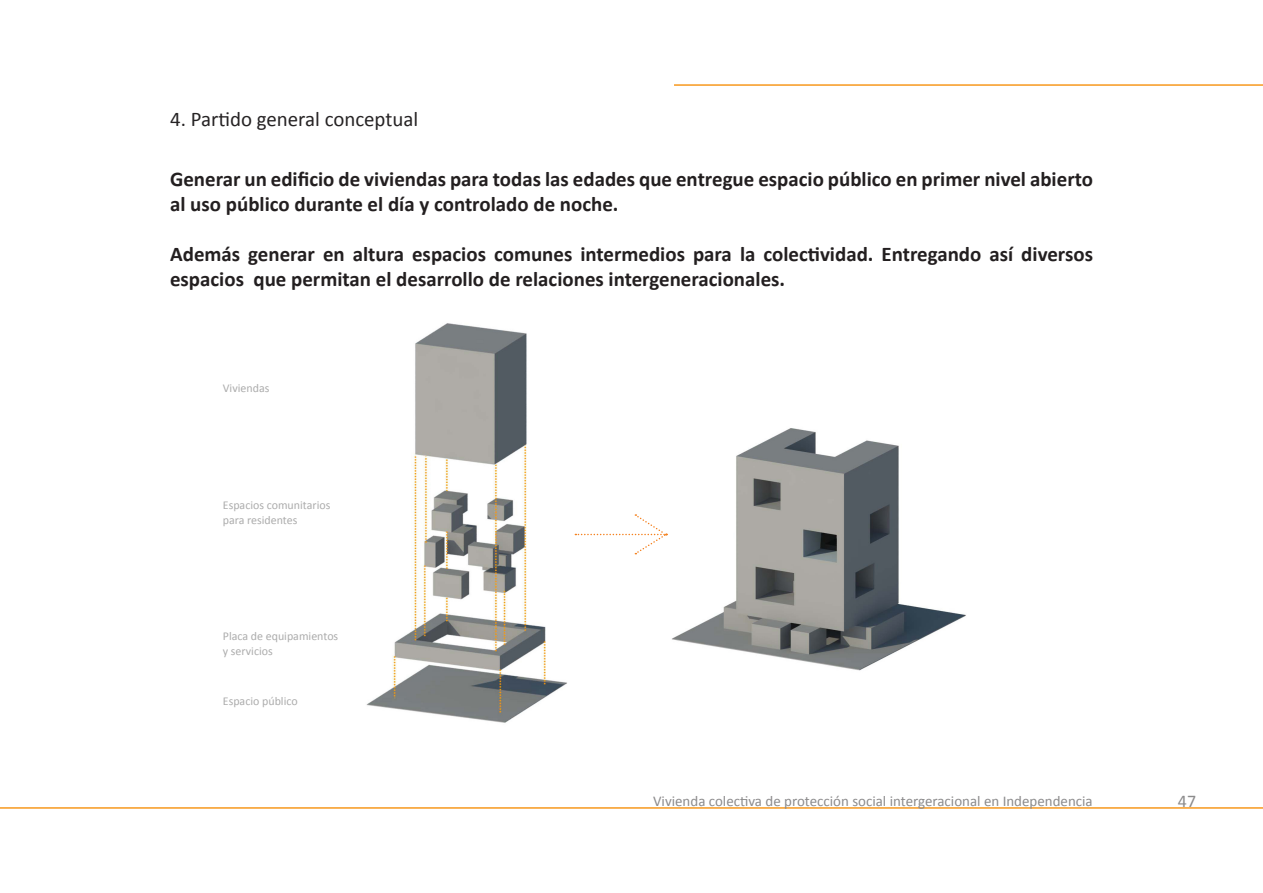
<style>
.page{position:relative;width:1263px;height:893px;background:#fff}
.page>*{position:absolute;margin:0;border:0;box-sizing:border-box;transform-origin:0 0}
.Subtítulos{font:700 20.85px/25px "Calibri";color:#231f20}
.Subtítulos-2{font:20.85px "Calibri";color:#262324}
.t1{font:18px "Calibri";color:#8c8b8c}
.t2{font:15px "Calibri";color:#8c8b8c}
.fuente{font:12px/14.4px "Calibri";color:#acacac}
</style>
<div class="page">
<hr style="left:0;top:807px;width:1263px;height:2px;background:#f7981d">
<hr style="left:674px;top:84px;width:589px;height:2px;background:#f7981d">
<img style="left:366px;top:323px;width:600px;height:400px">
<svg style="left:575px;top:514px;width:92px;height:40px"></svg>
<p class="Subtítulos-2" style="left:170px;top:105px;width:250px">4. Partido general conceptual</p>
<p class="Subtítulos" style="left:170px;top:166px;width:924px">Generar un edificio de viviendas para todas las edades que entregue espacio público en primer nivel abierto al uso público durante el día y controlado de noche.</p>
<p class="Subtítulos" style="left:170px;top:242px;width:924px">Además generar en altura espacios comunes intermedios para la colectividad. Entregando así diversos espacios que permitan el desarrollo de relaciones intergeneracionales.</p>
<p class="fuente" style="left:223px;top:381px;width:48px">Viviendas</p>
<p class="fuente" style="left:223px;top:498px;width:109px">Espacios comunitarios</p>
<p class="fuente" style="left:223px;top:513px;width:76px">para residentes</p>
<p class="fuente" style="left:223px;top:629px;width:117px">Placa de equipamientos y servicios</p>
<p class="fuente" style="left:223px;top:693px;width:76px">Espacio público</p>
<p class="t2" style="left:653px;top:791px;width:441px">Vivienda colectiva de protección social intergeracional en Independencia</p>
<p class="t1" style="left:1178px;top:790px;width:20px">47</p>
</div>
